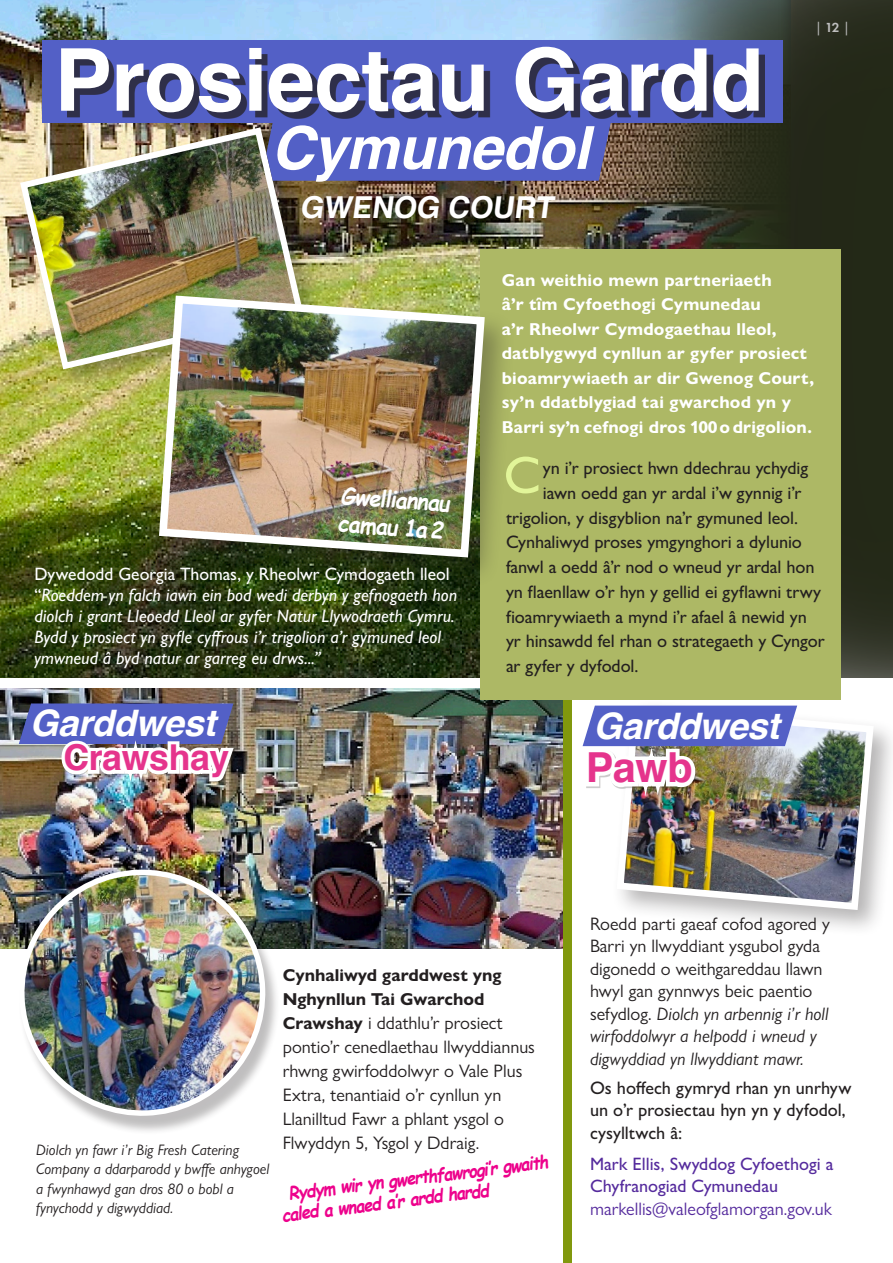
<style>
.page{position:relative;width:893px;height:1263px;background:#fff}
.page>*{position:absolute;margin:0;border:0;box-sizing:border-box;transform-origin:0 0}
.t1{font:700 86.7px "Helvetica";letter-spacing:-.01em;color:#fff}
.t2{font:italic 700 59.4px "Helvetica";letter-spacing:-.01em;color:#fff}
.t3{font:500 52.65px "Gill Sans Nova";color:#e2f599}
.t4{font:700 41.4px "Helvetica";color:#e5348c}
.t5{font:italic 700 36.45px "Helvetica";letter-spacing:-.01em;color:#fff}
.t6{font:700 35.7px "Helvetica";letter-spacing:-.01em;color:#e5348c}
.t7{font:700 30.15px "Helvetica";color:#fff}
.t8{font:700 22.95px/27.6px "Comic Sans MS";color:#fff;scale:.95 1}
.t9{font:500 18.15px/22.5px "Gill Sans Nova";letter-spacing:-.005em;color:#231f20}
.t10{font:18.15px/22.5px "Gill Sans Nova";color:#231f20}
.t11{font:italic 700 18.15px/21px "Comic Sans MS";color:#ed028c;scale:.9 1}
.t12{font:18.15px "Gill Sans Nova";color:#552b9d}
.t13{font:italic 500 18px/21px "Gill Sans Nova";color:#fff}
.t14{font:500 18px/22.5px "Gill Sans Nova";color:#552b9d}
.t15{font:700 17.4px/24.6px "Gill Sans Nova";letter-spacing:.01em;color:#fff}
.t16{font:700 17.4px/24px "Gill Sans Nova";color:#231f20}
.t17{font:italic 15.3px/19.4px "Gill Sans Nova";color:#231f20}
.t18{font:13.65px "Futura PT";color:#bfbfbf}
.s1{font-weight:600}
.s2{font-style:normal}
.s3{font-weight:700;font-size:17.4px}
.s4{font-style:italic}
</style>
<div class="page">
<img style="left:0;top:0;width:591px;height:678px">
<img style="left:591px;top:0;width:81px;height:249px">
<svg style="left:672px;top:0;width:106px;height:249px;background:#3d4133"></svg>
<div style="left:778px;top:0;width:115px;height:685px;background:#242a17"></div>
<div style="left:0;top:678px;width:893px;height:585px;background:#fff"></div>
<div style="left:611px;top:700px;width:282px;height:237px;background:#231f20;opacity:.33"></div>
<img style="left:613px;top:701px;width:264px;height:213px">
<img style="left:0;top:689px;width:563px;height:259px">
<div style="left:563px;top:697px;width:9px;height:566px;background:#81980d"></div>
<div style="left:18px;top:873px;width:262px;height:261px;background:#231f20;opacity:.29"></div>
<img style="left:19px;top:869px;width:246px;height:249px">
<div style="left:16px;top:123px;width:312px;height:270px;background:#231f20;opacity:.33"></div>
<img style="left:16px;top:124px;width:291px;height:249px">
<div style="left:480px;top:249px;width:360px;height:450px;background:#adb865"></div>
<div style="left:153px;top:289px;width:363px;height:300px;background:#231f20;opacity:.33"></div>
<img style="left:155px;top:291px;width:334px;height:270px">
<div style="left:43px;top:40px;width:740px;height:83px;background:#5360c6"></div>
<svg style="left:254px;top:118px;width:365px;height:63px;background:#5762be"></svg>
<div style="left:67px;top:53px;width:698px;height:65px;background:#231f20;opacity:.75"></div>
<img style="left:19px;top:703px;width:220px;height:95px">
<img style="left:582px;top:706px;width:215px;height:108px">
<p class="t1" style="left:54px;top:10px;width:711px">Prosiectau Gardd</p>
<p class="t2" style="left:271px;top:99px;width:320px">Cymunedol</p>
<p class="t7" style="left:300px;top:183px;width:262px">GWENOG COURT</p>
<p class="t18" style="left:815px;top:19px;width:36px">| <span class="s1">12</span> |</p>
<p class="t8" style="left:341px;top:481px;width:118px;rotate:4deg">Gwelliannau camau 1 a 2</p>
<p class="t13" style="left:34px;top:563px;width:424px"><span class="s2">Dywedodd Georgia Thomas, y Rheolwr Cymdogaeth lleol “</span>Roeddem yn falch iawn ein bod wedi derbyn y gefnogaeth hon diolch i grant Lleoedd Lleol ar gyfer Natur Llywodraeth Cymru.<br>Bydd y prosiect yn gyfle cyffrous i’r trigolion a’r gymuned leol ymwneud â byd natur ar garreg eu drws...”</p>
<p class="t5" style="left:30px;top:693px;width:187px">Garddwest</p>
<p class="t15" style="left:502px;top:267px;width:314px">Gan weithio mewn partneriaeth<br>â’r tîm Cyfoethogi Cymunedau<br>a’r Rheolwr Cymdogaethau lleol, datblygwyd cynllun ar gyfer prosiect bioamrywiaeth ar dir Gwenog Court, sy’n ddatblygiad tai gwarchod yn y Barri sy’n cefnogi dros 100 o drigolion.</p>
<p class="t3" style="left:504px;top:443px;width:39px">C</p>
<p class="t9" style="left:543px;top:457px;width:267px">yn i’r prosiect hwn ddechrau ychydig</p>
<p class="t9" style="left:543px;top:481px;width:260px">iawn oedd gan yr ardal i’w gynnig i’r</p>
<p class="t9" style="left:506px;top:506px;width:294px">trigolion, y disgyblion na’r gymuned leol.</p>
<p class="t9" style="left:506px;top:531px;width:297px">Cynhaliwyd proses ymgynghori a dylunio</p>
<p class="t9" style="left:506px;top:556px;width:310px">fanwl a oedd â’r nod o wneud yr ardal hon</p>
<p class="t9" style="left:506px;top:580px;width:317px">yn flaenllaw o’r hyn y gellid ei gyflawni trwy</p>
<p class="t9" style="left:506px;top:605px;width:302px">fioamrywiaeth a mynd i’r afael â newid yn</p>
<p class="t9" style="left:506px;top:630px;width:320px">yr hinsawdd fel rhan o strategaeth y Cyngor</p>
<p class="t9" style="left:506px;top:654px;width:134px">ar gyfer y dyfodol.</p>
<p class="t5" style="left:594px;top:696px;width:187px">Garddwest</p>
<p class="t6" style="left:63px;top:729px;width:168px">Crawshay</p>
<p class="t4" style="left:586px;top:734px;width:108px">Pawb</p>
<p class="t17" style="left:36px;top:1140px;width:235px">Diolch yn fawr i’r Big Fresh Catering<br>Company a ddarparodd y bwffe anhygoel a fwynhawyd gan dros 80 o bobl a fynychodd y digwyddiad.</p>
<p class="t16" style="left:283px;top:963px;width:220px">Cynhaliwyd garddwest yng<br>Nghynllun Tai Gwarchod</p>
<p class="t10" style="left:283px;top:1011px;width:254px;line-height:24px"><span class="s3">Crawshay</span> i ddathlu’r prosiect pontio’r cenedlaethau llwyddiannus rhwng gwirfoddolwyr o Vale Plus<br>Extra, tenantiaid o’r cynllun yn<br>Llanilltud Fawr a phlant ysgol o<br>Flwyddyn 5, Ysgol y Ddraig.</p>
<p class="t11" style="left:278px;top:1183px;width:302px;text-indent:9px;rotate:-7deg">Rydym wir yn gwerthfawrogi’r gwaith caled a wnaed a’r ardd hardd</p>
<p class="t10" style="left:590px;top:912px;width:241px">Roedd parti gaeaf cofod agored y<br>Barri yn llwyddiant ysgubol gyda digonedd o weithgareddau llawn hwyl gan gynnwys beic paentio sefydlog. <span class="s4">Diolch yn arbennig i’r holl wirfoddolwyr a helpodd i wneud y digwyddiad yn llwyddiant mawr.</span></p>
<p class="t9" style="left:590px;top:1076px;width:263px">Os hoffech gymryd rhan yn unrhyw un o’r prosiectau hyn yn y dyfodol, cysylltwch â:</p>
<p class="t14" style="left:590px;top:1152px;width:245px">Mark Ellis, Swyddog Cyfoethogi a<br>Chyfranogiad Cymunedau</p>
<p class="t12" style="left:590px;top:1197px;width:244px">markellis@valeofglamorgan.gov.uk</p>
</div>
